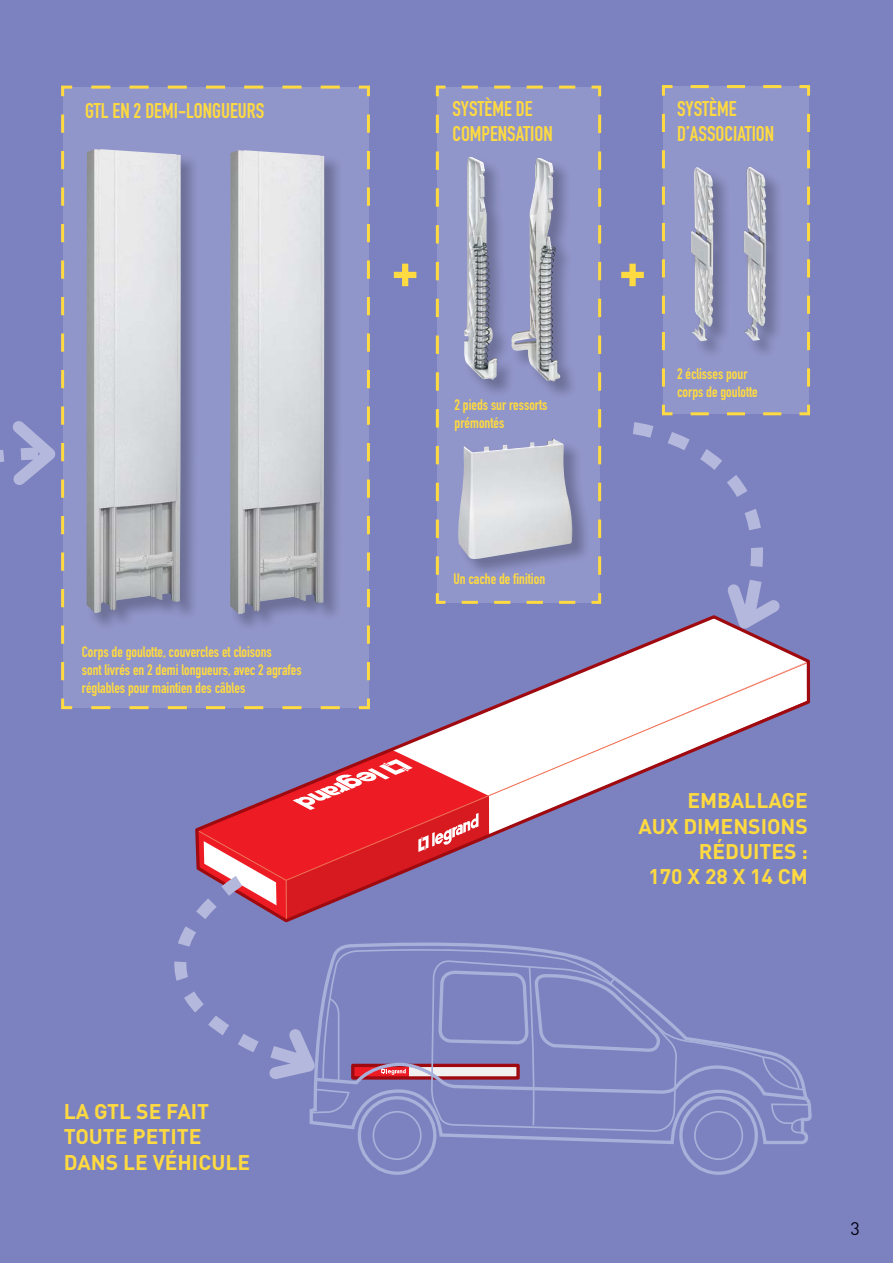
<style>
.page{position:relative;width:893px;height:1263px;background:#7c82bf}
.page>*{position:absolute;margin:0;border:0;box-sizing:border-box;transform-origin:0 0}
.t1{font:700 51px "DIN";color:#ffda40}
.t2{font:700 21px/25.2px "DIN";color:#ffda40}
.t3{font:21px/25.2px "DIN Engschrift";color:#ffda40}
.t4{font:18px "DIN";color:#00000f}
.t5{font:15px/18px "DIN Engschrift";color:#ffda40}
.s1{color:#fcd53e}
.s2{color:#ffd83f}
</style>
<div class="page">
<svg style="left:206px;top:640px;width:605px;height:119px"></svg>
<div style="left:437px;top:87px;width:163px;height:515px;background:#9196ca"></div>
<svg style="left:436px;top:115px;width:3px;height:460px"></svg>
<svg style="left:598px;top:114px;width:3px;height:461px"></svg>
<svg style="left:461px;top:86px;width:114px;height:3px"></svg>
<svg style="left:435px;top:593px;width:13px;height:11px"></svg>
<svg style="left:462px;top:593px;width:140px;height:11px"></svg>
<svg style="left:591px;top:85px;width:11px;height:12px"></svg>
<svg style="left:435px;top:85px;width:11px;height:12px"></svg>
<div style="left:63px;top:87px;width:305px;height:621px;background:#9196ca"></div>
<svg style="left:91px;top:706px;width:258px;height:3px"></svg>
<svg style="left:367px;top:105px;width:3px;height:575px"></svg>
<svg style="left:91px;top:86px;width:249px;height:3px"></svg>
<svg style="left:61px;top:698px;width:12px;height:12px"></svg>
<svg style="left:356px;top:695px;width:15px;height:16px"></svg>
<svg style="left:358px;top:85px;width:12px;height:14px"></svg>
<svg style="left:61px;top:85px;width:12px;height:12px"></svg>
<div style="left:663px;top:87px;width:145px;height:327px;background:#9196ca"></div>
<svg style="left:662px;top:114px;width:3px;height:273px"></svg>
<svg style="left:807px;top:105px;width:3px;height:282px"></svg>
<svg style="left:682px;top:85px;width:99px;height:3px"></svg>
<svg style="left:799px;top:402px;width:11px;height:14px"></svg>
<svg style="left:796px;top:85px;width:14px;height:14px"></svg>
<svg style="left:662px;top:85px;width:13px;height:11px"></svg>
<svg style="left:0;top:114px;width:65px;height:567px"></svg>
<img style="left:691px;top:167px;width:23px;height:174px">
<img style="left:744px;top:167px;width:22px;height:174px">
<img style="left:464px;top:157px;width:34px;height:223px">
<img style="left:458px;top:438px;width:114px;height:121px">
<img style="left:511px;top:158px;width:49px;height:223px">
<img style="left:87px;top:149px;width:94px;height:464px">
<img style="left:235px;top:156px;width:103px;height:471px">
<img style="left:230px;top:150px;width:94px;height:464px">
<svg style="left:633px;top:404px;width:149px;height:236px"></svg>
<svg style="left:174px;top:759px;width:637px;height:398px"></svg>
<h2 class="t3" style="left:85px;top:100px;width:181px">GTL EN 2 DEMI-LONGUEURS</h2>
<p class="t5" style="left:82px;top:644px;width:221px">Corps de goulotte, couvercles et cloisons<br>sont livrés en 2 demi longueurs, avec 2 agrafes réglables pour maintien des câbles</p>
<h2 class="t2" style="left:64px;top:1101px;width:188px">LA GTL SE FAIT<br>TOUTE PETITE<br>DANS LE VÉHICULE</h2>
<h2 class="t3" style="left:452px;top:98px;width:102px">SYSTÈME DE<br>COMPENSATION</h2>
<h2 class="t3" style="left:677px;top:98px;width:99px">SYSTÈME<br>D’ASSOCIATION</h2>
<h1 class="t1" style="left:391px;top:253px;width:29px">+</h1>
<h1 class="t1" style="left:619px;top:253px;width:29px">+</h1>
<p class="t5" style="left:455px;top:397px;width:94px">2 pieds sur ressorts prémontés</p>
<p class="t5" style="left:677px;top:366px;width:82px">2 éclisses pour corps de goulotte</p>
<p class="t5" style="left:453px;top:571px;width:93px">Un cac e e n on</p>
<p class="t5" style="left:485px;top:571px;width:50px"><span class="s1">h</span> <span class="s2">d</span> fiiti</p>
<h2 class="t2" style="left:638px;top:791px;width:171px;text-align:right">EMBALLAGE<br>AUX DIMENSIONS<br>RÉDUITES :<br>170 X 28 X 14 CM</h2>
<p class="t4" style="left:850px;top:1222px;width:11px">3</p>
</div>
